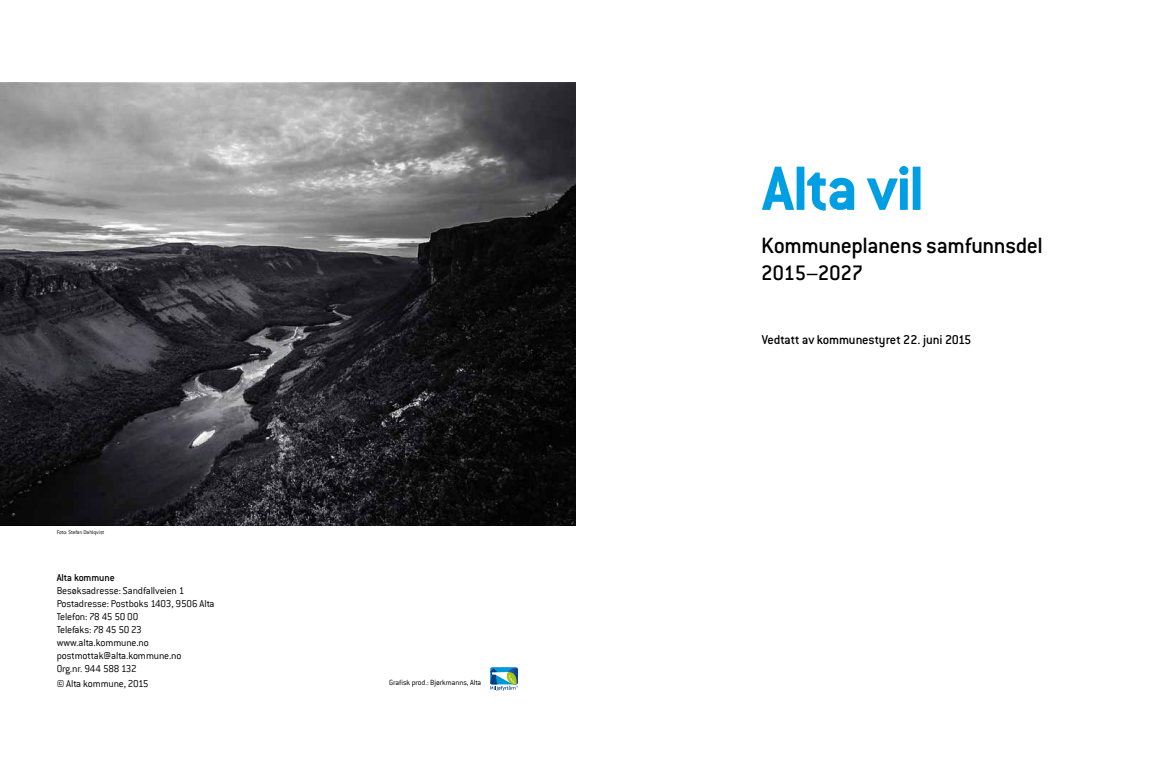
<style>
.page{position:relative;width:1151px;height:772px;background:#fff}
.page>*{position:absolute;margin:0;border:0;box-sizing:border-box;transform-origin:0 0}
.t1{font:700 68.5px "Conduit ITC";letter-spacing:-.025em;color:#009ee3}
.t2{font:500 24.3px "Conduit ITC";letter-spacing:-.02em;color:#000}
.t3{font:500 23px "Conduit ITC";letter-spacing:-.025em;color:#000}
.t4{font:500 14px "Conduit ITC";letter-spacing:-.015em;color:#000}
.t5{font:300 11px/13px "Conduit ITC";letter-spacing:-.015em;color:#000}
.t6{font:500 11px "Conduit ITC";letter-spacing:-.015em;color:#000}
.t7{font:300 8.2px "Conduit ITC";letter-spacing:-.01em;color:#000}
.t8{font:300 6px "Conduit ITC";letter-spacing:-.01em;color:#000}
</style>
<div class="page">
<svg style="left:490px;top:667px;width:28px;height:23px"></svg>
<img style="left:0;top:83px;width:575px;height:442px">
<p class="t8" style="left:57px;top:528px;width:49px">Foto: Stefan Dahlqvist</p>
<p class="t6" style="left:57px;top:571px;width:60px">Alta kommune</p>
<p class="t5" style="left:57px;top:583px;width:159px">Besøksadresse: Sandfallveien 1<br>Postadresse: Postboks 1403, 9506 Alta<br>Telefon: 78 45 50 00<br>Telefaks: 78 45 50 23 www.alta.kommune.no postmottak@alta.kommune.no<br>Org.nr. 944 588 132</p>
<p class="t5" style="left:57px;top:676px;width:93px">© Alta kommune, 2015</p>
<p class="t7" style="left:389px;top:677px;width:94px">Grafisk prod.: Bjørkmanns, Alta</p>
<h1 class="t1" style="left:763px;top:148px;width:163px">Alta vil</h1>
<h2 class="t2" style="left:761px;top:231px;width:283px">Kommuneplanens samfunnsdel</h2>
<h3 class="t3" style="left:761px;top:260px;width:103px">2015–2027</h3>
<p class="t4" style="left:762px;top:332px;width:211px">Vedtatt av kommunestyret 22. juni 2015</p>
</div>
